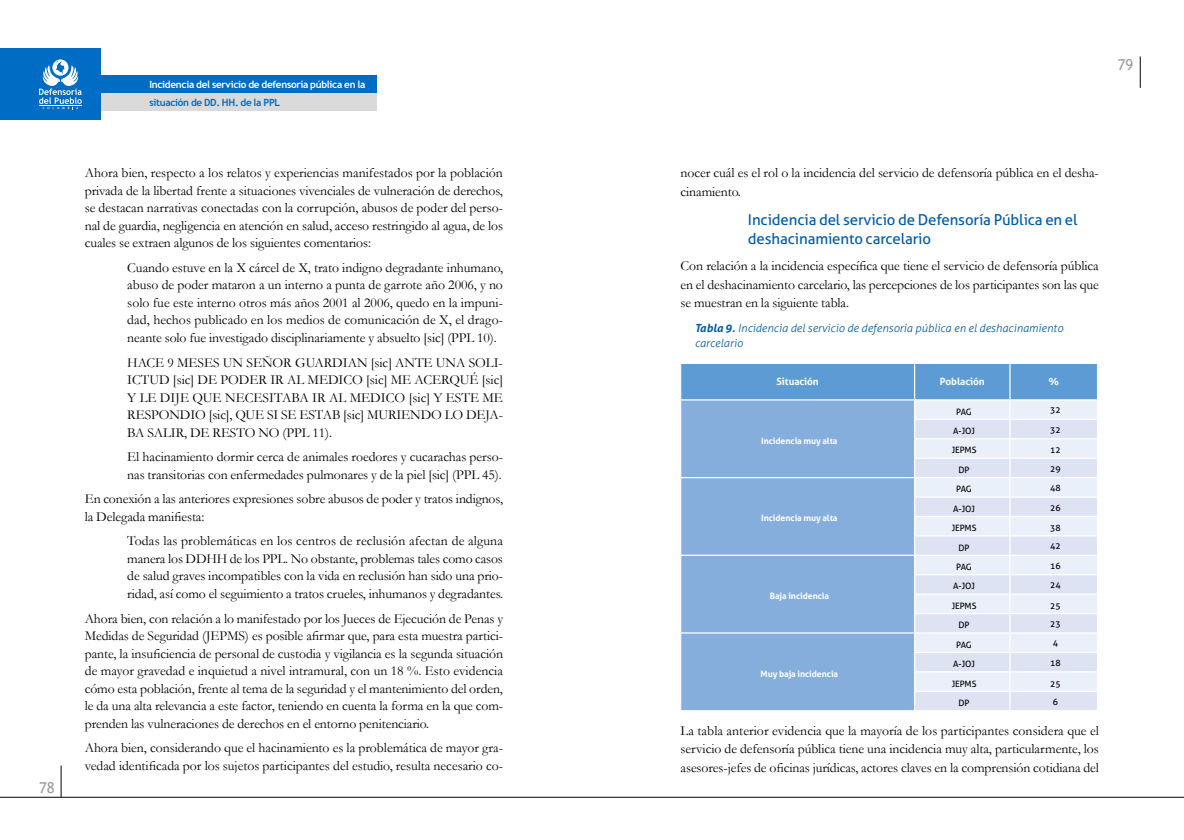
<style>
.page{position:relative;width:1184px;height:840px;background:#fff}
.page>*{position:absolute;margin:0;border:0;box-sizing:border-box;transform-origin:0 0}
.t1{font:15px/19px "Aller";letter-spacing:-.005em;color:#005da9}
.t2{font:15px "Trebuchet MS";color:#9d9d9c}
.t3{font:13.75px/17.5px "Garamond";letter-spacing:-.005em;color:#000;text-align:justify}
.t4{font:italic 300 11.25px/14.5px "Aller";letter-spacing:.005em;color:#005da9}
.t5{font:700 10px "Trebuchet MS";letter-spacing:-.03em;color:#fff}
.t6{font:700 10px "Trebuchet MS";letter-spacing:-.03em;color:#006cc3}
.t7{font:700 10px "Aller";letter-spacing:-.005em;color:#fff}
.t8{font:8.75px "Aller";letter-spacing:-.005em;color:#000}
.t9{font:700 8.75px "Aller";letter-spacing:-.005em;color:#fff}
.s1{font-weight:700}
</style>
<div class="page">
<div style="left:72px;top:93px;width:305px;height:18px;background:#dadada"></div>
<div style="left:72px;top:75px;width:305px;height:18px;background:#006cc3"></div>
<div style="left:0;top:49px;width:101px;height:71px;background:#006cc3"></div>
<svg style="left:39px;top:59px;width:43px;height:50px"></svg>
<hr style="left:61px;top:765px;width:1px;height:32px;background:#000">
<hr style="left:0;top:797px;width:1183px;height:1px;background:#000">
<hr style="left:1140px;top:56px;width:1px;height:32px;background:#000">
<svg style="left:680px;top:363px;width:418px;height:347px;background:#a9c5e7"></svg>
<p class="t2" style="left:39px;top:778px;width:17px">78</p>
<p class="t5" style="left:149px;top:79px;width:218px">Incidencia del servicio de defensoría pública en la</p>
<p class="t6" style="left:149px;top:96px;width:132px">situación de DD. HH. de la PPL</p>
<p class="t3" style="left:85px;top:164px;width:420px">Ahora bien, respecto a los relatos y experiencias manifestados por la población privada de la libertad frente a situaciones vivenciales de vulneración de derechos, se destacan narrativas conectadas con la corrupción, abusos de poder del perso&shy;nal de guardia, negligencia en atención en salud, acceso restringido al agua, de los cuales se extraen algunos de los siguientes comentarios:</p>
<p class="t3" style="left:127px;top:258px;width:377px">Cuando estuve en la X cárcel de X, trato indigno degradante inhumano, abuso de poder mataron a un interno a punta de garrote año 2006, y no solo fue este interno otros más años 2001 al 2006, quedo en la impuni&shy;dad, hechos publicado en los medios de comunicación de X, el drago&shy;neante solo fue investigado disciplinariamente y absuelto [sic] (PPL 10).</p>
<p class="t3" style="left:127px;top:353px;width:377px">HACE 9 MESES UN SEÑOR GUARDIAN [sic] ANTE UNA SOLI-ICTUD [sic] DE PODER IR AL MEDICO [sic] ME ACERQUÉ [sic] Y LE DIJE QUE NECESITABA IR AL MEDICO [sic] Y ESTE ME RESPONDIO [sic], QUE SI SE ESTAB [sic] MURIENDO LO DEJA-BA SALIR, DE RESTO NO (PPL 11).</p>
<p class="t3" style="left:127px;top:448px;width:377px">El hacinamiento dormir cerca de animales roedores y cucarachas perso&shy;nas transitorias con enfermedades pulmonares y de la piel [sic] (PPL 45).</p>
<p class="t3" style="left:85px;top:490px;width:420px">En conexión a las anteriores expresiones sobre abusos de poder y tratos indignos, la Delegada manifiesta:</p>
<p class="t3" style="left:127px;top:532px;width:377px">Todas las problemáticas en los centros de reclusión afectan de alguna manera los DDHH de los PPL. No obstante, problemas tales como casos de salud graves incompatibles con la vida en reclusión han sido una prio&shy;ridad, así como el seguimiento a tratos crueles, inhumanos y degradantes.</p>
<p class="t3" style="left:85px;top:609px;width:420px">Ahora bien, con relación a lo manifestado por los Jueces de Ejecución de Penas y Medidas de Seguridad (JEPMS) es posible afirmar que, para esta muestra partici&shy;pante, la insuficiencia de personal de custodia y vigilancia es la segunda situación de mayor gravedad e inquietud a nivel intramural, con un 18 %. Esto evidencia cómo esta población, frente al tema de la seguridad y el mantenimiento del orden, le da una alta relevancia a este factor, teniendo en cuenta la forma en la que com&shy;prenden las vulneraciones de derechos en el entorno penitenciario.</p>
<p class="t3" style="left:85px;top:739px;width:420px">Ahora bien, considerando que el hacinamiento es la problemática de mayor gra&shy;vedad identificada por los sujetos participantes del estudio, resulta necesario co-</p>
<p class="t2" style="left:1117px;top:55px;width:17px">79</p>
<p class="t3" style="left:680px;top:163px;width:420px;line-height:18.5px">nocer cuál es el rol o la incidencia del servicio de defensoría pública en el desha&shy;cinamiento.</p>
<p class="t1" style="left:748px;top:211px;width:331px">Incidencia del servicio de Defensoría Pública en el deshacinamiento carcelario</p>
<p class="t3" style="left:680px;top:256px;width:420px;line-height:18.5px">Con relación a la incidencia específica que tiene el servicio de defensoría pública en el deshacinamiento carcelario, las percepciones de los participantes son las que se muestran en la siguiente tabla.</p>
<p class="t4" style="left:694px;top:321px;width:370px"><span class="s1">Tabla 9.</span> Incidencia del servicio de defensoría pública en el deshacinamiento carcelario</p>
<p class="t7" style="left:776px;top:376px;width:44px">Situación</p>
<p class="t7" style="left:939px;top:376px;width:46px">Población</p>
<p class="t7" style="left:1048px;top:376px;width:12px">%</p>
<p class="t9" style="left:761px;top:435px;width:78px">Incidencia muy alta</p>
<p class="t9" style="left:761px;top:513px;width:78px">Incidencia muy alta</p>
<p class="t9" style="left:769px;top:590px;width:61px">Baja incidencia</p>
<p class="t8" style="left:956px;top:406px;width:17px">PAG</p>
<p class="t8" style="left:1050px;top:405px;width:12px">32</p>
<p class="t8" style="left:953px;top:426px;width:23px">A-JOJ</p>
<p class="t8" style="left:1050px;top:424px;width:12px">32</p>
<p class="t8" style="left:951px;top:445px;width:26px">JEPMS</p>
<p class="t8" style="left:1050px;top:445px;width:12px">12</p>
<p class="t8" style="left:958px;top:464px;width:13px">DP</p>
<p class="t8" style="left:1050px;top:463px;width:12px">29</p>
<p class="t8" style="left:956px;top:484px;width:17px">PAG</p>
<p class="t8" style="left:1050px;top:483px;width:12px">48</p>
<p class="t8" style="left:953px;top:503px;width:23px">A-JOJ</p>
<p class="t8" style="left:1050px;top:502px;width:12px">26</p>
<p class="t8" style="left:951px;top:523px;width:26px">JEPMS</p>
<p class="t8" style="left:1050px;top:523px;width:12px">38</p>
<p class="t8" style="left:958px;top:542px;width:13px">DP</p>
<p class="t8" style="left:1050px;top:541px;width:12px">42</p>
<p class="t8" style="left:956px;top:561px;width:17px">PAG</p>
<p class="t8" style="left:1050px;top:560px;width:12px">16</p>
<p class="t8" style="left:953px;top:581px;width:23px">A-JOJ</p>
<p class="t8" style="left:1050px;top:580px;width:12px">24</p>
<p class="t8" style="left:951px;top:600px;width:26px">JEPMS</p>
<p class="t8" style="left:1050px;top:600px;width:12px">25</p>
<p class="t8" style="left:958px;top:620px;width:13px">DP</p>
<p class="t8" style="left:1050px;top:618px;width:12px">23</p>
<p class="t8" style="left:956px;top:639px;width:17px">PAG</p>
<p class="t8" style="left:1052px;top:638px;width:7px">4</p>
<p class="t8" style="left:953px;top:658px;width:23px">A-JOJ</p>
<p class="t8" style="left:1050px;top:657px;width:12px">18</p>
<p class="t8" style="left:951px;top:678px;width:26px">JEPMS</p>
<p class="t8" style="left:1050px;top:678px;width:12px">25</p>
<p class="t8" style="left:958px;top:697px;width:13px">DP</p>
<p class="t8" style="left:1052px;top:696px;width:7px">6</p>
<p class="t3" style="left:680px;top:721px;width:420px;line-height:18.5px">La tabla anterior evidencia que la mayoría de los participantes considera que el servicio de defensoría pública tiene una incidencia muy alta, particularmente, los asesores-jefes de oficinas jurídicas, actores claves en la comprensión cotidiana del</p>
<p class="t9" style="left:760px;top:668px;width:79px">Muy baja incidencia</p>
</div>
